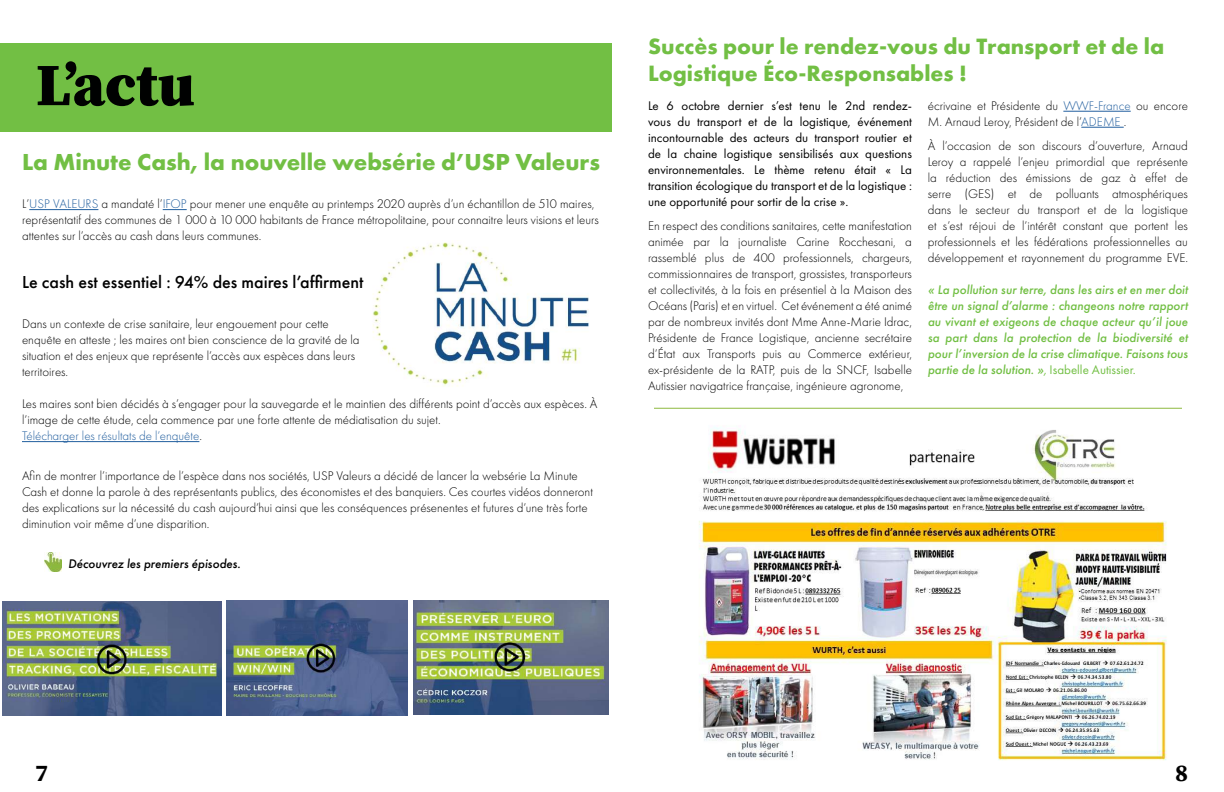
<style>
.page{position:relative;width:1224px;height:792px;background:#fff}
.page>*{position:absolute;margin:0;border:0;box-sizing:border-box;transform-origin:0 0}
.t1{font:900 60px "Source Serif Pro";color:#000101}
.t2{font:700 24px "Futura PT";color:#72bf44}
.t3{font:700 24px "Source Serif Pro";color:#000}
.t4{font:700 23px/27.6px "Futura PT";color:#72bf44}
.t5{font:500 18px "Futura PT";color:#000}
.t6{font:300 13px/16px "Futura PT";color:#000}
.t7{font:13px/16px "Futura PT";color:#000;text-align:justify}
.t8{font:italic 500 13px/16px "Futura PT";color:#72bf44;text-align:justify}
.t9{font:italic 500 13px "Futura PT";color:#000}
.s1{color:#215e9e}
.s2{font-weight:400}
.s3{font-weight:400;font-style:normal}
</style>
<div class="page">
<img style="left:597px;top:407px;width:585px;height:354px">
<div style="left:0;top:43px;width:612px;height:89px;background:#72bf44"></div>
<hr style="left:29px;top:209px;width:69px;height:1px;background:#215e9e">
<svg style="left:163px;top:209px;width:24px;height:1px"></svg>
<hr style="left:22px;top:441px;width:177px;height:1px;background:#215e9e">
<img style="left:45px;top:552px;width:17px;height:19px">
<hr style="left:654px;top:408px;width:528px;height:1px;background:#8db93f">
<hr style="left:1063px;top:111px;width:68px;height:1px;background:#215e9e">
<hr style="left:1081px;top:127px;width:43px;height:1px;background:#215e9e">
<img style="left:3px;top:601px;width:218px;height:114px">
<img style="left:226px;top:600px;width:182px;height:115px">
<img style="left:413px;top:601px;width:196px;height:113px">
<img style="left:373px;top:242px;width:216px;height:145px">
<h1 class="t1" style="left:36px;top:43px;width:160px">L’actu</h1>
<h2 class="t2" style="left:22px;top:147px;width:580px">La Minute Cash, la nouvelle websérie d’USP Valeurs</h2>
<p class="t6" style="left:22px;top:196px;width:578px">L’<span class="s1">USP VALEURS</span> a mandaté l’<span class="s1">IFOP</span> pour mener une enquête au printemps 2020 auprès d’un échantillon de 510 maires, représentatif des communes de 1 000 à 10 000 habitants de France métropolitaine, pour connaitre leurs visions et leurs attentes sur l’accès au cash dans leurs communes.</p>
<h3 class="t5" style="left:22px;top:271px;width:352px">Le cash est essentiel : 94% des maires l’affirment !</h3>
<p class="t6" style="left:22px;top:316px;width:339px">Dans un contexte de crise sanitaire, leur engouement pour cette enquête en atteste ; les maires ont bien conscience de la gravité de la situation et des enjeux que représente l’accès aux espèces dans leurs territoires.</p>
<p class="t6" style="left:22px;top:396px;width:577px">Les maires sont bien décidés à s’engager pour la sauvegarde et le maintien des différents point d’accès aux espèces. À l’image de cette étude, cela commence par une forte attente de médiatisation du sujet.<br><span class="s1">Télécharger les résultats de l’enquête</span>.</p>
<p class="t6" style="left:22px;top:468px;width:572px">Afin de montrer l’importance de l’espèce dans nos sociétés, USP Valeurs a décidé de lancer la websérie La Minute Cash et donne la parole à des représentants publics, des économistes et des banquiers. Ces courtes vidéos donneront des explications sur la nécessité du cash aujourd’hui ainsi que les conséquences présenentes et futures d’une très forte diminution voir même d’une disparition.</p>
<p class="t9" style="left:68px;top:556px;width:174px">Découvrez les premiers épisodes.</p>
<h3 class="t4" style="left:648px;top:31px;width:518px">Succès pour le rendez-vous du Transport et de la<br>Logistique Éco-Responsables !</h3>
<p class="t7" style="left:648px;top:98px;width:266px">Le 6 octobre dernier s’est tenu le 2nd rendez&shy;vous du transport et de la logistique, événement incontournable des acteurs du transport routier et de la chaine logistique sensibilisés aux questions environnementales. Le thème retenu était « La transition écologique du transport et de la logistique : une opportunité pour sortir de la crise ».</p>
<p class="t6" style="left:648px;top:218px;width:266px;text-align:justify">En respect des conditions sanitaires, cette manifestation animée par la journaliste Carine Rocchesani, a rassemblé plus de 400 professionnels, chargeurs, commissionnaires de transport, grossistes, transporteurs et collectivités, à la fois en présentiel à la Maison des Océans (Paris) et en virtuel. Cet événement a été animé par de nombreux invités dont Mme Anne-Marie Idrac, Présidente de France Logistique, ancienne secrétaire d’État aux Transports puis au Commerce extérieur, ex-présidente de la RATP, puis de la SNCF, Isabelle Autissier navigatrice française, ingénieure agronome,</p>
<p class="t6" style="left:928px;top:98px;width:262px">écrivaine et Présidente du <span class="s1">WWF-France</span> ou encore<br>M. Arnaud Leroy, Président de l’<span class="s1">ADEME</span> .</p>
<p class="t6" style="left:928px;top:138px;width:262px;text-align:justify">À l’occasion de son discours d’ouverture, Arnaud Leroy a rappelé l’enjeu primordial que représente la réduction des émissions de gaz à effet de serre (GES) et de polluants atmosphériques dans le secteur du transport et de la logistique et s’est réjoui de l’intérêt constant que portent les professionnels et les fédérations professionnelles au développement et rayonnement du programme EVE.</p>
<p class="t8" style="left:928px;top:282px;width:262px">« La pollution sur terre, dans les airs et en mer doit être un signal d’alarme : changeons notre rapport au vivant et exigeons de chaque acteur qu’il joue sa part dans la protection de la biodiversité et pour l’inversion de la crise climatique. Faisons tous partie de la solution. »<span class="s2">,</span> <span class="s3">Isabelle Autissier.</span></p>
<h2 class="t3" style="left:35px;top:756px;width:15px">7</h2>
<h2 class="t3" style="left:1175px;top:756px;width:15px">8</h2>
</div>
